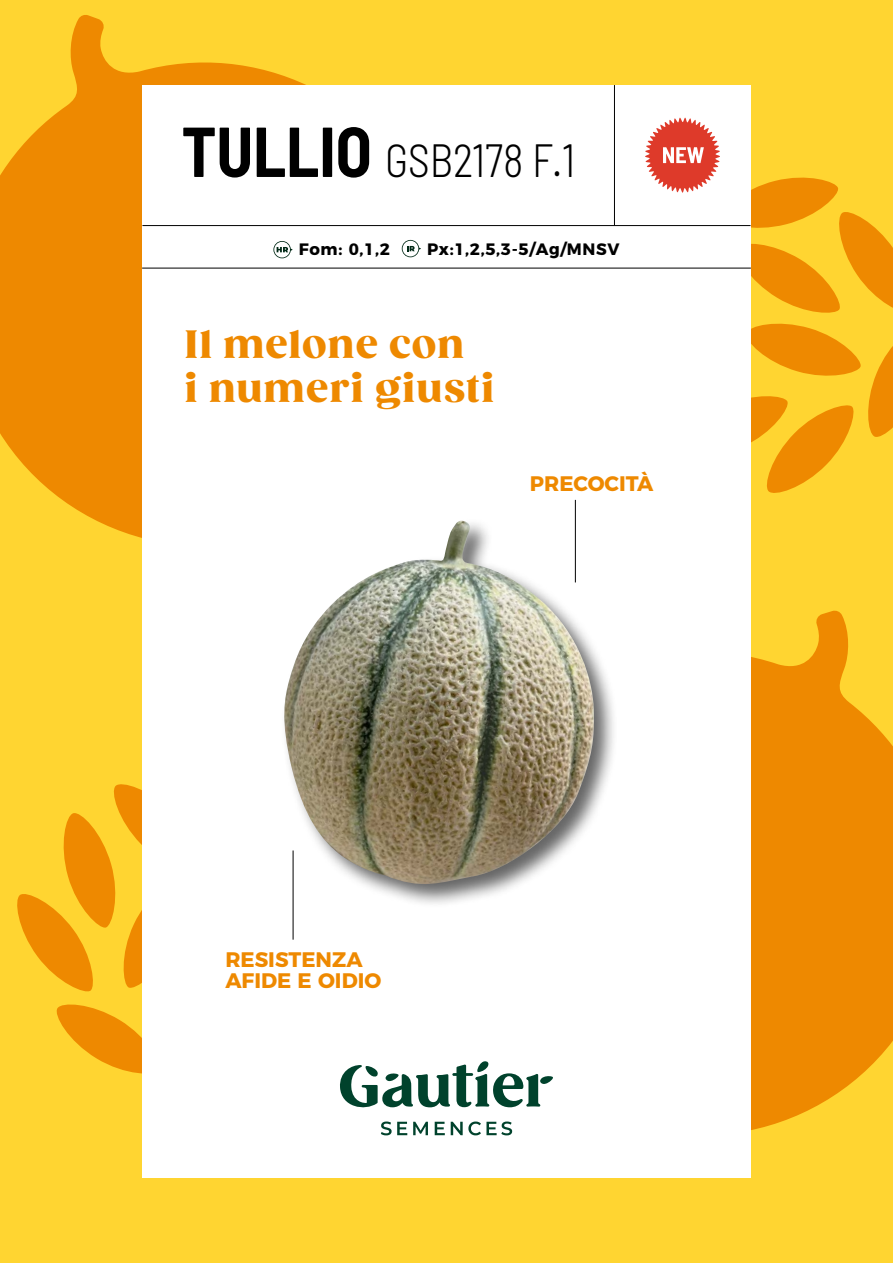
<style>
.page{position:relative;width:893px;height:1263px;background:#ffd531}
.page>*{position:absolute;margin:0;border:0;box-sizing:border-box;transform-origin:0 0}
.t1{font:300 semi-condensed 46.5px "Barlow";color:#000;scale:.94 1}
.t2{font:900 38.25px/44.2px "Gazpacho";letter-spacing:.04em;color:#ee8900}
.t3{font:700 21px/21px "Montserrat";color:#ee8900}
.t4{font:700 16.5px "Montserrat";letter-spacing:.04em;color:#000}
.s1{font-weight:700;font-size:70.5px}
</style>
<div class="page">
<svg style="left:17px;top:784px;width:125px;height:290px"></svg>
<svg style="left:750px;top:610px;width:143px;height:559px;fill:#ee8900"></svg>
<svg style="left:0;top:15px;width:306px;height:523px;fill:#ee8900"></svg>
<div style="left:142px;top:85px;width:608px;height:1093px;background:#fff"></div>
<hr style="left:293px;top:850px;width:1px;height:90px;background:#000">
<svg style="left:273px;top:241px;width:19px;height:17px"></svg>
<svg style="left:402px;top:240px;width:19px;height:17px"></svg>
<hr style="left:142px;top:225px;width:608px;height:1px;background:#000">
<hr style="left:142px;top:268px;width:609px;height:1px;background:#000">
<svg style="left:381px;top:1121px;width:26px;height:14px"></svg>
<svg style="left:413px;top:1122px;width:15px;height:13px"></svg>
<svg style="left:435px;top:1122px;width:10px;height:13px"></svg>
<svg style="left:451px;top:1121px;width:61px;height:14px"></svg>
<svg style="left:340px;top:1061px;width:213px;height:47px"></svg>
<hr style="left:614px;top:85px;width:1px;height:140px;background:#000">
<hr style="left:575px;top:500px;width:1px;height:82px;background:#000">
<svg style="left:609px;top:118px;width:284px;height:379px"></svg>
<div style="left:281px;top:518px;width:337px;height:391px;background:#000;opacity:.6"></div>
<img style="left:281px;top:521px;width:314px;height:369px">
<h1 class="t1" style="left:182px;top:127px;width:420px"><span class="s1">TULLIO</span> GSB2178 F.1</h1>
<p class="t4" style="left:299px;top:236px;width:93px">Fom: 0,1,2</p>
<p class="t4" style="left:427px;top:236px;width:194px">Px:1,2,5,3-5/Ag/MNSV</p>
<h2 class="t2" style="left:185px;top:323px;width:311px">Il melone con<br>i numeri giusti</h2>
<p class="t3" style="left:530px;top:471px;width:125px">PRECOCITÀ</p>
<p class="t3" style="left:225px;top:947px;width:157px">RESISTENZA<br>AFIDE E OIDIO</p>
</div>
